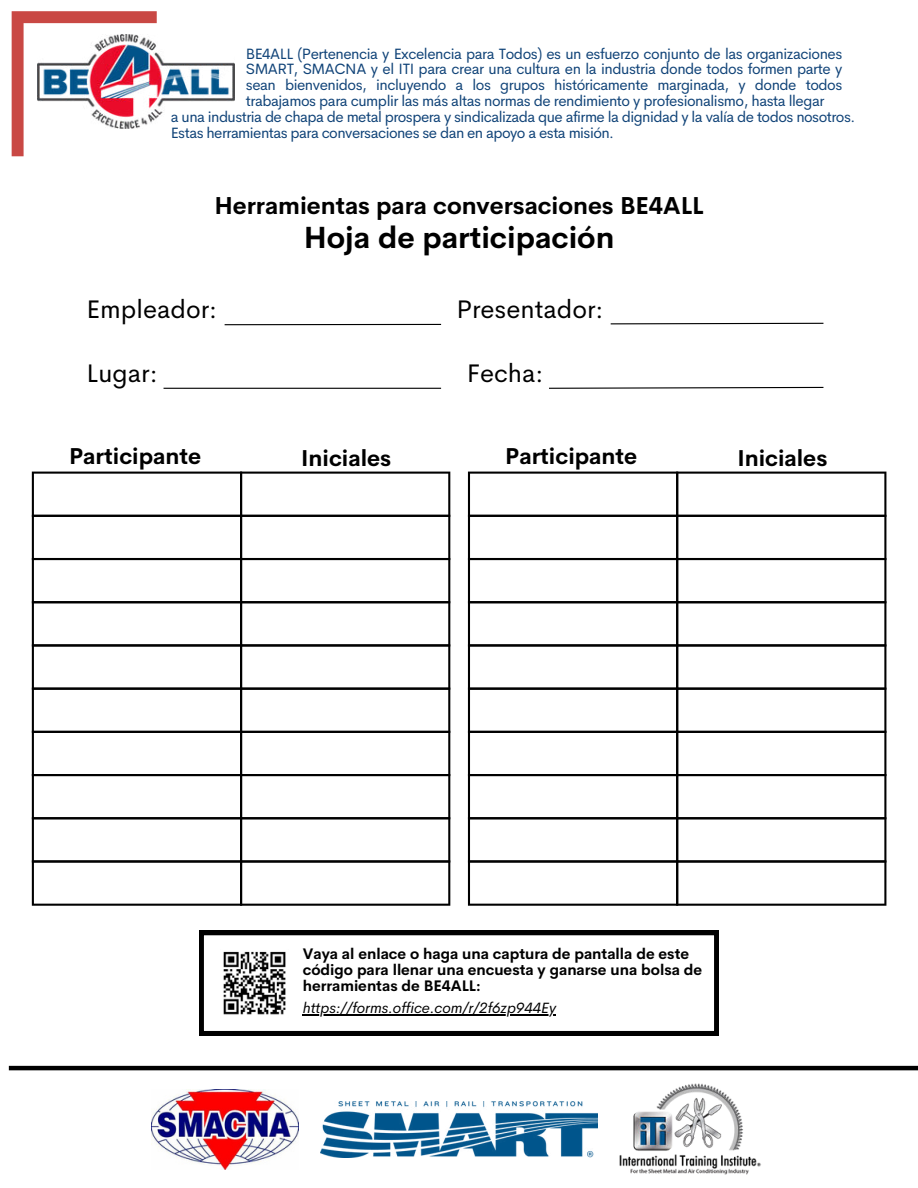
<style>
.page{position:relative;width:918px;height:1188px;background:#fff}
.page>*{position:absolute;margin:0;border:0;box-sizing:border-box;transform-origin:0 0}
.t1{font:700 30px "Cerebri Sans";color:#000}
.t2{font:25.5px "Cerebri Sans";color:#000}
.t3{font:700 24px "Cerebri Sans";color:#000}
.t4{font:700 22.5px "Cerebri Sans";color:#000}
.t5{font:15px "Cerebri Sans";letter-spacing:-.03em;color:#104378}
.t6{font:700 15px/15.8px "Cerebri Sans";color:#000}
.t7{font:italic 15px "Cerebri Sans";color:#000}
</style>
<div class="page">
<img style="left:151px;top:1089px;width:148px;height:80px">
<img style="left:619px;top:1083px;width:142px;height:92px">
<img style="left:320px;top:1101px;width:277px;height:56px">
<hr style="left:9px;top:1066px;width:909px;height:4px;background:#000">
<hr style="left:225px;top:324px;width:216px;height:1px;background:#000">
<hr style="left:164px;top:388px;width:277px;height:1px;background:#000">
<svg style="left:610px;top:322px;width:214px;height:3px"></svg>
<svg style="left:549px;top:386px;width:275px;height:3px"></svg>
<svg style="left:32px;top:472px;width:418px;height:434px"></svg>
<svg style="left:468px;top:472px;width:418px;height:434px"></svg>
<svg style="left:199px;top:931px;width:519px;height:104px"></svg>
<hr style="left:303px;top:1014px;width:253px;height:1px;background:#000">
<svg style="left:12px;top:11px;width:145px;height:145px"></svg>
<img style="left:38px;top:35px;width:197px;height:93px">
<img style="left:221px;top:949px;width:67px;height:69px">
<p class="t5" style="left:246px;top:42px;width:598px">BE4ALL (Pertenencia y Excelencia para Todos) es un esfuerzo conjunto de las organizaciones</p>
<p class="t5" style="left:246px;top:57px;width:598px">SMART, SMACNA y el ITI para crear una cultura en la industria donde todos formen parte y</p>
<p class="t5" style="left:246px;top:73px;width:598px">sean bienvenidos, incluyendo a los grupos históricamente marginada, y donde todos</p>
<p class="t5" style="left:246px;top:89px;width:580px">trabajamos para cumplir las más altas normas de rendimiento y profesionalismo, hasta llegar</p>
<p class="t5" style="left:171px;top:105px;width:686px">a una industria de chapa de metal prospera y sindicalizada que afirme la dignidad y la valía de todos nosotros.</p>
<p class="t5" style="left:171px;top:120px;width:445px">Estas herramientas para conversaciones se dan en apoyo a esta misión.</p>
<h3 class="t3" style="left:214px;top:186px;width:491px">Herramientas para conversaciones BE4ALL</h3>
<h2 class="t2" style="left:87px;top:289px;width:132px">Empleador:</h2>
<h2 class="t2" style="left:87px;top:353px;width:73px">Lugar:</h2>
<h1 class="t1" style="left:304px;top:214px;width:312px">Hoja de participación</h1>
<h2 class="t2" style="left:456px;top:289px;width:149px">Presentador:</h2>
<h2 class="t2" style="left:467px;top:353px;width:78px">Fecha:</h2>
<h3 class="t4" style="left:69px;top:438px;width:134px">Participante</h3>
<h3 class="t4" style="left:301px;top:440px;width:92px">Iniciales</h3>
<h3 class="t4" style="left:505px;top:438px;width:134px">Participante</h3>
<h3 class="t4" style="left:737px;top:440px;width:92px">Iniciales</h3>
<p class="t6" style="left:303px;top:945px;width:401px">Vaya al enlace o haga una captura de pantalla de este código para llenar una encuesta y ganarse una bolsa de herramientas de BE4ALL:</p>
<p class="t7" style="left:303px;top:996px;width:255px">https://forms.office.com/r/2f6zp944Ey</p>
</div>
